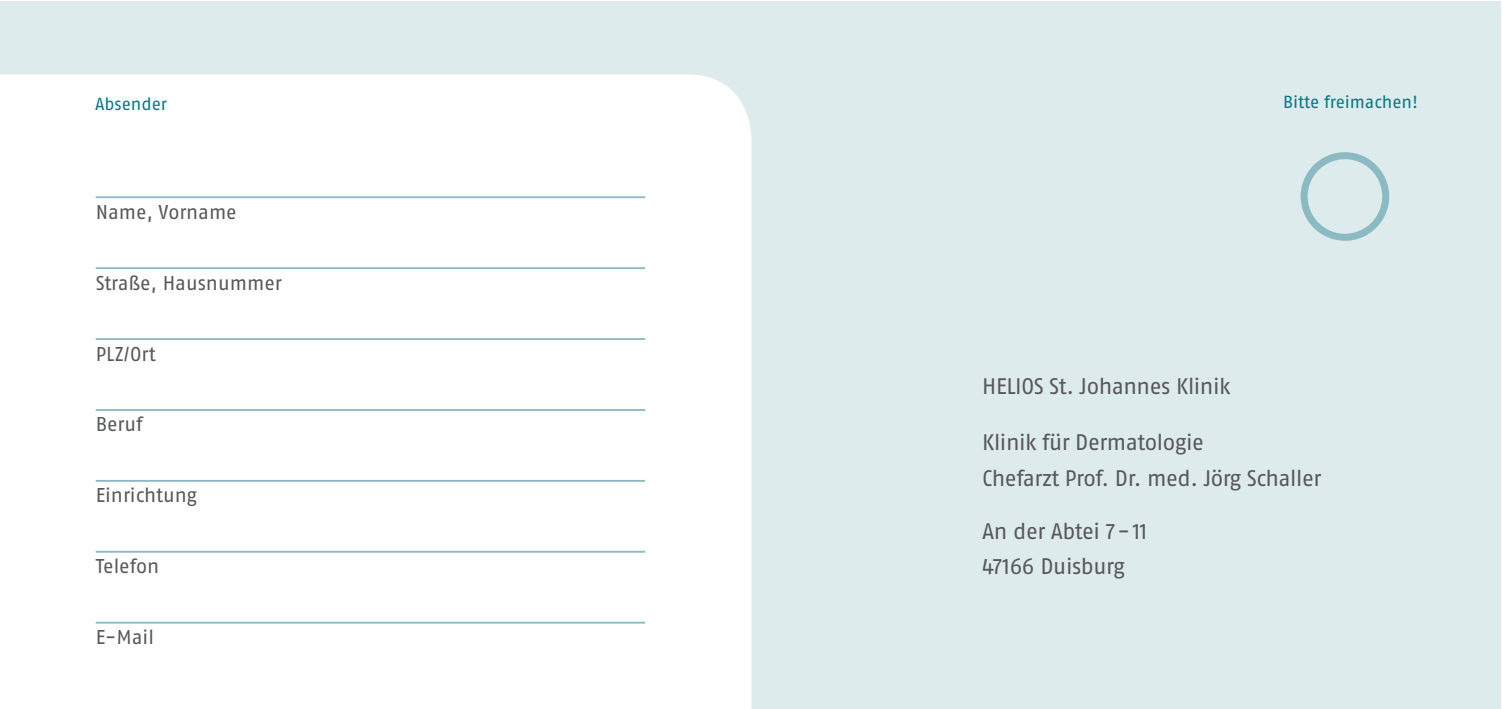
<style>
.page{position:relative;width:1503px;height:709px;background:#fff}
.page>*{position:absolute;margin:0;border:0;box-sizing:border-box;transform-origin:0 0}
.t1{font:22.5px/35.5px "Fago Pro";letter-spacing:-.02em;color:#57585a}
.t2{font:20px "Fago Pro";letter-spacing:-.005em;color:#57585a}
.t3{font:17.5px "Fago Pro";letter-spacing:-.005em;color:#007a85}
</style>
<div class="page">
<div style="left:0;top:1px;width:1500px;height:708px;background:#deebed"></div>
<svg style="left:1300px;top:152px;width:89px;height:89px"></svg>
<div style="left:0;top:74px;width:751px;height:635px;background:#fff"></div>
<hr style="left:96px;top:196px;width:549px;height:2px;background:#8cbac2">
<hr style="left:96px;top:267px;width:549px;height:2px;background:#8cbac2">
<hr style="left:96px;top:338px;width:549px;height:2px;background:#8cbac2">
<hr style="left:96px;top:409px;width:549px;height:2px;background:#8cbac2">
<hr style="left:96px;top:480px;width:549px;height:2px;background:#8cbac2">
<hr style="left:96px;top:551px;width:549px;height:1px;background:#8cbac2">
<hr style="left:96px;top:621px;width:549px;height:2px;background:#8cbac2">
<p class="t3" style="left:95px;top:93px;width:74px">Absender</p>
<p class="t2" style="left:96px;top:200px;width:143px">Name, Vorname</p>
<p class="t2" style="left:96px;top:271px;width:188px">Straße, Hausnummer</p>
<p class="t2" style="left:96px;top:341px;width:61px">PLZ/Ort</p>
<p class="t2" style="left:96px;top:412px;width:49px">Beruf</p>
<p class="t2" style="left:96px;top:483px;width:103px">Einrichtung</p>
<p class="t2" style="left:96px;top:554px;width:65px">Telefon</p>
<p class="t2" style="left:96px;top:625px;width:60px">E-Mail</p>
<p class="t3" style="left:1283px;top:91px;width:136px">Bitte freimachen!</p>
<p class="t1" style="left:982px;top:368px;width:250px">HELIOS St. Johannes Klinik</p>
<p class="t1" style="left:982px;top:424px;width:341px">Klinik für Dermatologie<br>Chefarzt Prof. Dr. med. Jörg Schaller</p>
<p class="t1" style="left:982px;top:513px;width:166px">An der Abtei 7 - 11<br>47166 Duisburg</p>
</div>
